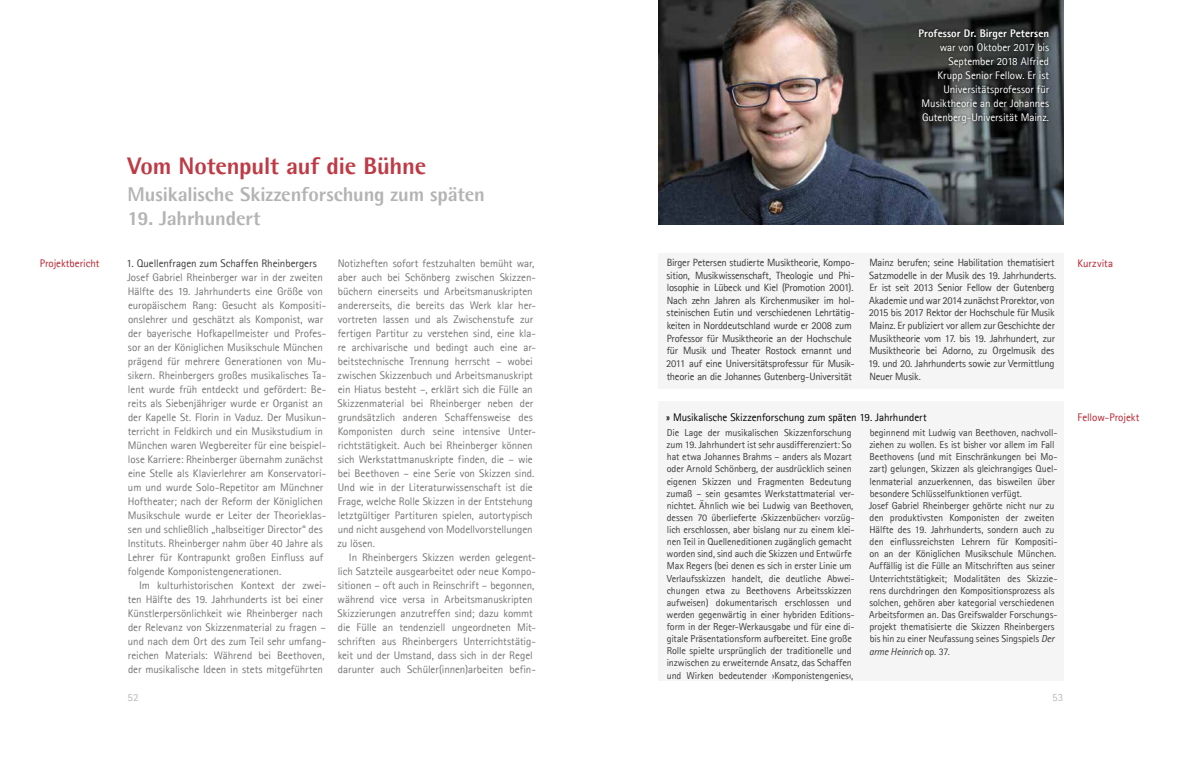
<style>
.page{position:relative;width:1191px;height:766px;background:#fff}
.page>*{position:absolute;margin:0;border:0;box-sizing:border-box;transform-origin:0 0}
.t1{font:800 24px "Agfa Rotis Semisans";letter-spacing:-.01em;color:#be3a45}
.t2{font:800 20px "Agfa Rotis Semisans";letter-spacing:-.005em;color:#b4b4b4}
.t3{font:11px/14px "Agfa Rotis Sans Serif";letter-spacing:-.005em;color:#767675}
.t4{font:11px/14px "Agfa Rotis Sans Serif";letter-spacing:-.005em;color:#fff;text-align:right}
.t5{font:11px "Agfa Rotis Sans Serif";letter-spacing:-.005em;color:#000}
.t6{font:11px "Agfa Rotis Sans Serif";letter-spacing:-.005em;color:#3c3c3b}
.t7{font:11px "Agfa Rotis Sans Serif";letter-spacing:-.005em;color:#b6222e}
.t8{font:800 11px "Agfa Rotis Sans Serif";letter-spacing:.005em;color:#fff}
.t9{font:11px "Agfa Rotis Sans Serif";color:#bababa}
.t10{font:10.5px/12.6px "Agfa Rotis Sans Serif";letter-spacing:-.025em;color:#3c3c3b}
.t11{font:10.1px/12.1px "Agfa Rotis Sans Serif";letter-spacing:-.01em;color:#3c3c3b}
.s1{font-style:italic}
</style>
<div class="page">
<img style="left:658px;top:0;width:405px;height:224px">
<div style="left:658px;top:401px;width:405px;height:279px;background:#f5f5f5"></div>
<div style="left:658px;top:253px;width:405px;height:135px;background:#f5f5f5"></div>
<div style="left:916px;top:26px;width:136px;height:100px;background:#000;opacity:.75"></div>
<h1 class="t1" style="left:128px;top:150px;width:300px">Vom Notenpult auf die Bühne</h1>
<h2 class="t2" style="left:128px;top:181px;width:359px">Musikalische Skizzenforschung zum späten</h2>
<h2 class="t2" style="left:128px;top:205px;width:135px">19. Jahrhundert</h2>
<p class="t7" style="left:40px;top:256px;width:61px">Projektbericht</p>
<p class="t6" style="left:127px;top:256px;width:192px">1. Quellenfragen zum Schaffen Rheinbergers</p>
<p class="t3" style="left:127px;top:270px;width:201px">Josef Gabriel Rheinberger war in der zweiten Hälfte des 19. Jahrhunderts eine Größe von europäischem Rang: Gesucht als Kompositi&shy;onslehrer und geschätzt als Komponist, war der bayerische Hofkapellmeister und Profes&shy;sor an der Königlichen Musikschule München prägend für mehrere Generationen von Mu&shy;sikern. Rheinbergers großes musikalisches Ta&shy;lent wurde früh entdeckt und gefördert: Be&shy;reits als Siebenjähriger wurde er Organist an der Kapelle St. Florin in Vaduz. Der Musikun&shy;terricht in Feldkirch und ein Musikstudium in München waren Wegbereiter für eine beispiel&shy;lose Karriere: Rheinberger übernahm zunächst eine Stelle als Klavierlehrer am Konservatori&shy;um und wurde Solo-Repetitor am Münchner Hoftheater; nach der Reform der Königlichen Musikschule wurde er Leiter der Theorieklas&shy;sen und schließlich „halbseitiger Director“ des Instituts. Rheinberger nahm über 40 Jahre als Lehrer für Kontrapunkt großen Einfluss auf folgende Komponistengenerationen.</p>
<p class="t3" style="left:128px;top:578px;width:200px;text-indent:11px">Im kulturhistorischen Kontext der zwei&shy;ten Hälfte des 19. Jahrhunderts ist bei einer Künstlerpersönlichkeit wie Rheinberger nach der Relevanz von Skizzenmaterial zu fragen – und nach dem Ort des zum Teil sehr umfang&shy;reichen Materials: Während bei Beethoven, der musikalische Ideen in stets mitgeführten</p>
<p class="t3" style="left:337px;top:256px;width:200px">Notizheften sofort festzuhalten bemüht war, aber auch bei Schönberg zwischen Skizzen&shy;büchern einerseits und Arbeitsmanuskripten andererseits, die bereits das Werk klar her&shy;vortreten lassen und als Zwischenstufe zur fertigen Partitur zu verstehen sind, eine kla&shy;re archivarische und bedingt auch eine ar&shy;beitstechnische Trennung herrscht – wobei zwischen Skizzenbuch und Arbeitsmanuskript ein Hiatus besteht –, erklärt sich die Fülle an Skizzenmaterial bei Rheinberger neben der grundsätzlich anderen Schaffensweise des Komponisten durch seine intensive Unter&shy;richtstätigkeit. Auch bei Rheinberger können sich Werkstattmanuskripte finden, die – wie bei Beethoven – eine Serie von Skizzen sind.<br>Und wie in der Literaturwissenschaft ist die Frage, welche Rolle Skizzen in der Entstehung letztgültiger Partituren spielen, autortypisch und nicht ausgehend von Modellvorstellungen zu lösen.</p>
<p class="t3" style="left:337px;top:550px;width:200px;text-indent:11px">In Rheinbergers Skizzen werden gelegent&shy;lich Satzteile ausgearbeitet oder neue Kompo&shy;sitionen – oft auch in Reinschrift – begonnen, während vice versa in Arbeitsmanuskripten Skizzierungen anzutreffen sind; dazu kommt die Fülle an tendenziell ungeordneten Mit&shy;schriften aus Rheinbergers Unterrichtstätig&shy;keit und der Umstand, dass sich in der Regel darunter auch Schüler(innen)arbeiten befin-</p>
<p class="t8" style="left:918px;top:26px;width:132px">Professor Dr. Birger Petersen</p>
<p class="t4" style="left:921px;top:40px;width:129px">war von Oktober 2017 bis<br>September 2018 Alfried<br>Krupp Senior Fellow. Er ist<br>Universitätsprofessor für<br>Musiktheorie an der Johannes<br>Gutenberg-Universität Mainz.</p>
<p class="t10" style="left:666px;top:256px;width:190px">Birger Petersen studierte Musiktheorie, Kompo&shy;sition, Musikwissenschaft, Theologie und Phi&shy;losophie in Lübeck und Kiel (Promotion 2001).<br>Nach zehn Jahren als Kirchenmusiker im hol&shy;steinischen Eutin und verschiedenen Lehrtätig&shy;keiten in Norddeutschland wurde er 2008 zum Professor für Musiktheorie an der Hochschule für Musik und Theater Rostock ernannt und 2011 auf eine Universitätsprofessur für Musik&shy;theorie an die Johannes Gutenberg-Universität</p>
<p class="t10" style="left:869px;top:256px;width:189px">Mainz berufen; seine Habilitation thematisiert Satzmodelle in der Musik des 19. Jahrhunderts.<br>Er ist seit 2013 Senior Fellow der Gutenberg Akademie und war 2014 zunächst Prorektor, von 2015 bis 2017 Rektor der Hochschule für Musik Mainz. Er publiziert vor allem zur Geschichte der Musiktheorie vom 17. bis 19. Jahrhundert, zur Musiktheorie bei Adorno, zu Orgelmusik des</p>
<p class="t10" style="left:868px;top:357px;width:188px">19. und 20. Jahrhunderts sowie zur Vermittlung<br>Neuer Musik.</p>
<p class="t7" style="left:1077px;top:256px;width:37px">Kurzvita</p>
<p class="t5" style="left:666px;top:410px;width:262px">» Musikalische Skizzenforschung zum späten 19. Jahrhundert</p>
<p class="t7" style="left:1077px;top:410px;width:63px">Fellow-Projekt</p>
<p class="t11" style="left:666px;top:426px;width:190px">Die Lage der musikalischen Skizzenforschung zum 19. Jahrhundert ist sehr ausdifferenziert: So hat etwa Johannes Brahms – anders als Mozart oder Arnold Schönberg, der ausdrücklich seinen eigenen Skizzen und Fragmenten Bedeutung zumaß – sein gesamtes Werkstattmaterial ver&shy;nichtet. Ähnlich wie bei Ludwig van Beethoven, dessen 70 überlieferte ›Skizzenbücher‹ vorzüg&shy;lich erschlossen, aber bislang nur zu einem klei&shy;nen Teil in Quelleneditionen zugänglich gemacht worden sind, sind auch die Skizzen und Entwürfe Max Regers (bei denen es sich in erster Linie um Verlaufsskizzen handelt, die deutliche Abwei&shy;chungen etwa zu Beethovens Arbeitsskizzen aufweisen) dokumentarisch erschlossen und werden gegenwärtig in einer hybriden Editions&shy;form in der Reger-Werkausgabe und für eine di&shy;gitale Präsentationsform aufbereitet. Eine große Rolle spielte ursprünglich der traditionelle und inzwischen zu erweiternde Ansatz, das Schaffen und Wirken bedeutender ›Komponistengenies‹,</p>
<p class="t11" style="left:868px;top:426px;width:190px">beginnend mit Ludwig van Beethoven, nachvoll&shy;ziehen zu wollen. Es ist bisher vor allem im Fall Beethovens (und mit Einschränkungen bei Mo&shy;zart) gelungen, Skizzen als gleichrangiges Quel&shy;lenmaterial anzuerkennen, das bisweilen über besondere Schlüsselfunktionen verfügt.<br>Josef Gabriel Rheinberger gehörte nicht nur zu den produktivsten Komponisten der zweiten Hälfte des 19. Jahrhunderts, sondern auch zu den einflussreichsten Lehrern für Kompositi&shy;on an der Königlichen Musikschule München.<br>Auffällig ist die Fülle an Mitschriften aus seiner Unterrichtstätigkeit; Modalitäten des Skizzie&shy;rens durchdringen den Kompositionsprozess als solchen, gehören aber kategorial verschiedenen Arbeitsformen an. Das Greifswalder Forschungs&shy;projekt thematisierte die Skizzen Rheinbergers bis hin zu einer Neufassung seines Singspiels <span class="s1">Der arme Heinrich</span> op. 37.</p>
<p class="t9" style="left:128px;top:690px;width:12px">52</p>
<p class="t9" style="left:1052px;top:690px;width:13px">53</p>
</div>
